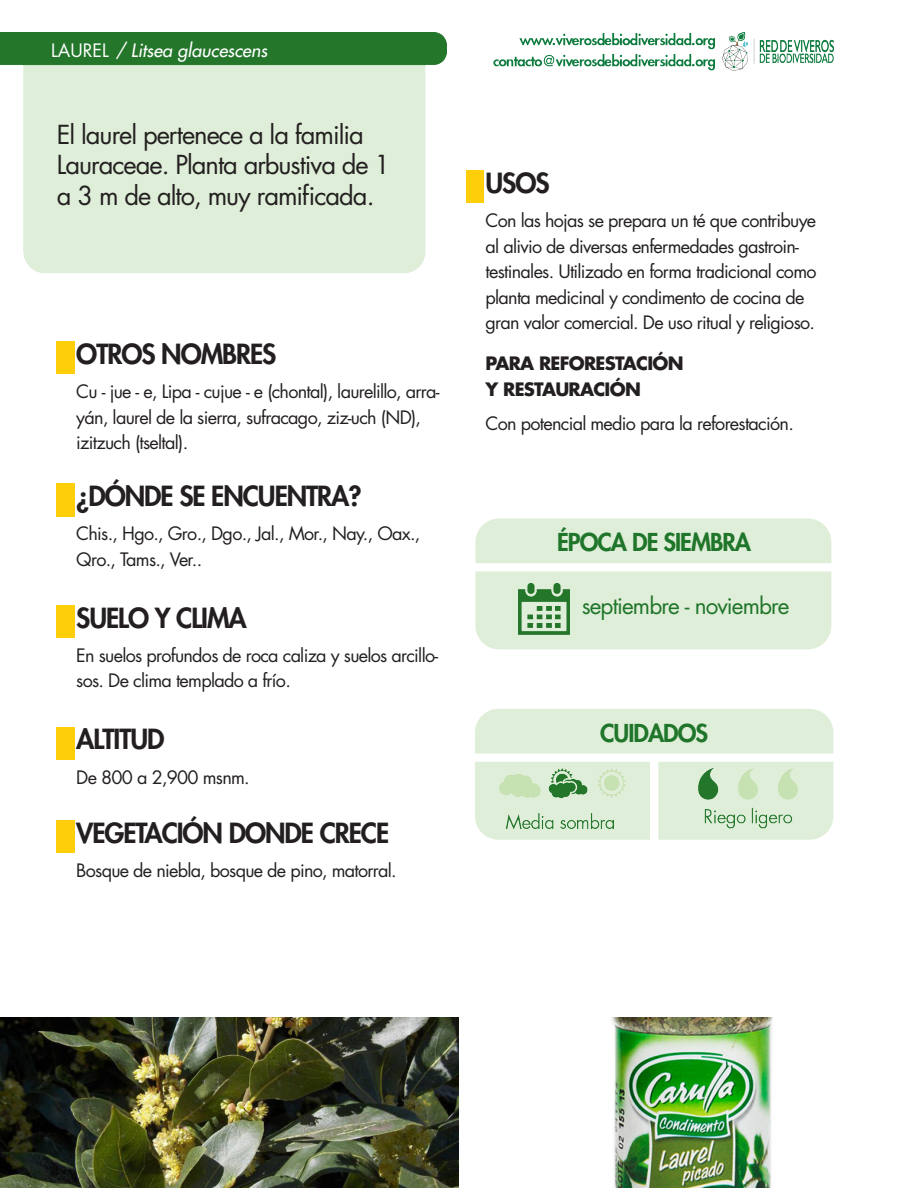
<style>
.page{position:relative;width:918px;height:1188px;background:#fff}
.page>*{position:absolute;margin:0;border:0;box-sizing:border-box;transform-origin:0 0}
.Títulos{font:800 27px "Futura Std";letter-spacing:-.04em;color:#231f20}
.Descripción{font:25.5px/30.6px "Futura Std";letter-spacing:-.04em;color:#231f20}
.Títulos_Tablas{font:800 24px "Futura Std";letter-spacing:-.04em;color:#1f752a}
.Fecha_época_de_siemb{font:22.5px "Futura Std";letter-spacing:-.04em;color:#1f752a}
.Cuerpo_de_texto{font:18px/25.5px "Futura Std";letter-spacing:-.04em;color:#231f20}
.Para_Reforestación{font:700 18px/25.5px "Futura Std";letter-spacing:-.04em;color:#231f20}
.Nombre_común_DATOS{font:italic 500 18px "Futura Std";color:#fff}
.s1{font-weight:400;font-style:normal}
</style>
<div class="page">
<div style="left:475px;top:519px;width:356px;height:44px;background:#dfeed8"></div>
<div style="left:475px;top:571px;width:356px;height:78px;background:#dfeed8"></div>
<div style="left:475px;top:709px;width:358px;height:45px;background:#dfeed8"></div>
<div style="left:658px;top:762px;width:175px;height:78px;background:#dfeed8"></div>
<div style="left:475px;top:762px;width:175px;height:78px;background:#dfeed8"></div>
<img style="left:0;top:33px;width:446px;height:240px">
<img style="left:722px;top:33px;width:111px;height:38px">
<img style="left:494px;top:33px;width:220px;height:38px">
<img style="left:519px;top:584px;width:50px;height:51px">
<img style="left:500px;top:769px;width:127px;height:59px">
<img style="left:685px;top:769px;width:126px;height:59px">
<img style="left:0;top:1018px;width:773px;height:170px">
<img style="left:466px;top:171px;width:18px;height:32px">
<img style="left:57px;top:342px;width:17px;height:32px">
<img style="left:57px;top:484px;width:17px;height:32px">
<img style="left:57px;top:605px;width:17px;height:33px">
<img style="left:57px;top:727px;width:17px;height:32px">
<img style="left:57px;top:820px;width:17px;height:33px">
<p class="Nombre_común_DATOS" style="left:51px;top:39px;width:218px"><span class="s1">LAUREL</span> / Litsea glaucescens</p>
<p class="Descripción" style="left:57px;top:119px;width:335px">El laurel pertenece a la familia<br>Lauraceae. Planta arbustiva de 1 a 3 m de alto, muy ramificada.</p>
<p class="Títulos" style="left:76px;top:337px;width:202px">OTROS NOMBRES</p>
<p class="Cuerpo_de_texto" style="left:76px;top:379px;width:365px">Cu - jue - e, Lipa - cujue - e (chontal), laurelillo, arra&shy;yán, laurel de la sierra, sufracago, ziz-uch (ND), izitzuch (tseltal).</p>
<p class="Títulos" style="left:76px;top:479px;width:287px">¿DÓNDE SE ENCUENTRA?</p>
<p class="Cuerpo_de_texto" style="left:76px;top:521px;width:346px">Chis., Hgo., Gro., Dgo., Jal., Mor., Nay., Oax.,<br>Qro., Tams., Ver..</p>
<p class="Títulos" style="left:76px;top:601px;width:172px">SUELO Y CLIMA</p>
<p class="Cuerpo_de_texto" style="left:76px;top:643px;width:363px">En suelos profundos de roca caliza y suelos arcillo&shy;sos. De clima templado a frío.</p>
<p class="Títulos" style="left:76px;top:722px;width:90px">ALTITUD</p>
<p class="Cuerpo_de_texto" style="left:76px;top:764px;width:175px">De 800 a 2,900 msnm.</p>
<p class="Títulos" style="left:76px;top:816px;width:314px">VEGETACIÓN DONDE CRECE</p>
<p class="Cuerpo_de_texto" style="left:76px;top:858px;width:322px">Bosque de niebla, bosque de pino, matorral.</p>
<p class="Títulos" style="left:486px;top:166px;width:66px">USOS</p>
<p class="Cuerpo_de_texto" style="left:486px;top:208px;width:333px">Con las hojas se prepara un té que contribuye al alivio de diversas enfermedades gastroin&shy;testinales. Utilizado en forma tradicional como planta medicinal y condimento de cocina de gran valor comercial. De uso ritual y religioso.</p>
<p class="Para_Reforestación" style="left:486px;top:351px;width:200px">PARA REFORESTACIÓN<br>Y RESTAURACIÓN</p>
<p class="Cuerpo_de_texto" style="left:486px;top:410px;width:310px">Con potencial medio para la reforestación.</p>
<p class="Títulos_Tablas" style="left:557px;top:526px;width:195px">ÉPOCA DE SIEMBRA</p>
<p class="Fecha_época_de_siemb" style="left:582px;top:592px;width:209px">septiembre - noviembre</p>
<p class="Títulos_Tablas" style="left:600px;top:718px;width:110px">CUIDADOS</p>
</div>
